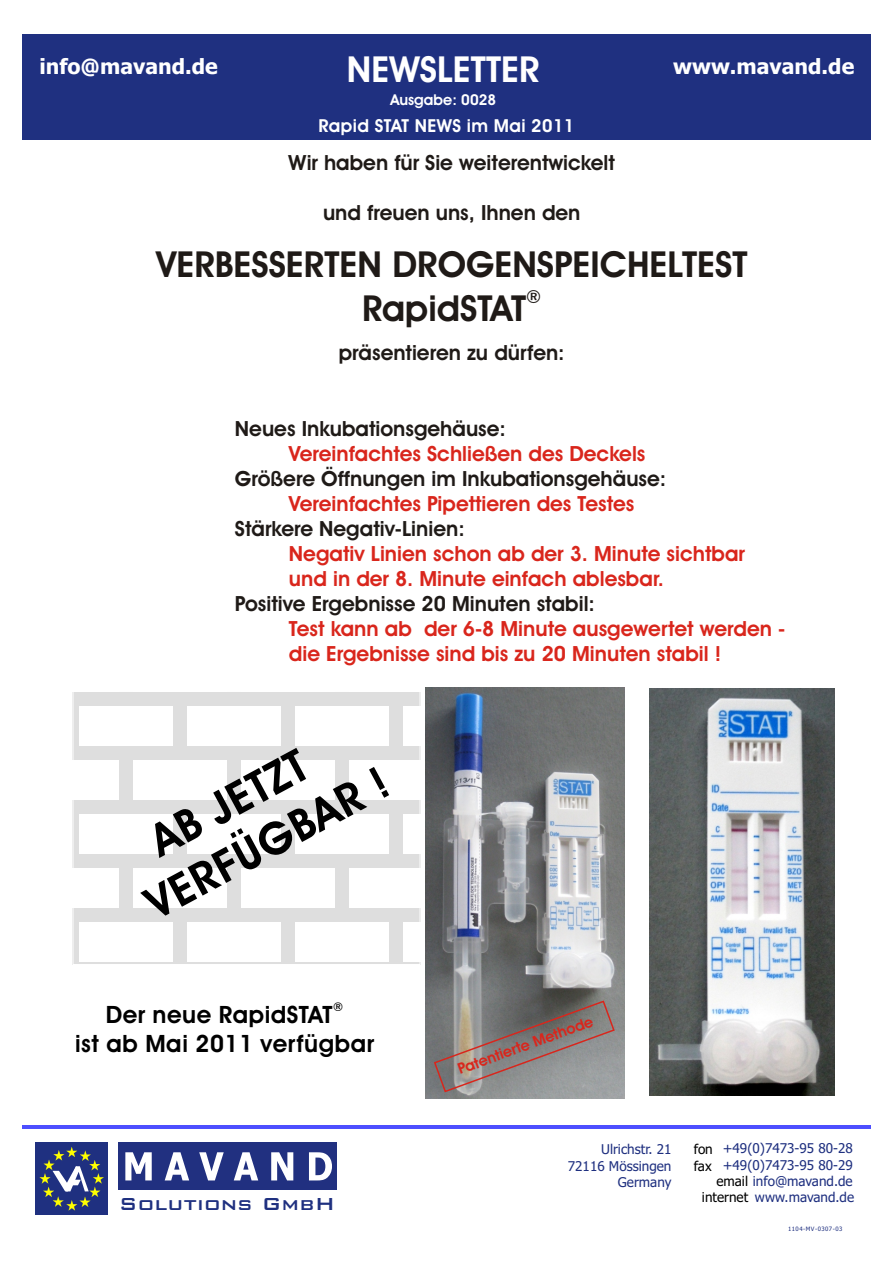
<style>
.page{position:relative;width:894px;height:1263px;background:#fff}
.page>*{position:absolute;margin:0;border:0;box-sizing:border-box;transform-origin:0 0}
.t1{font:700 45px/54px "Avant Garde Bk BT";color:#000}
.t2{font:700 36px "Avant Garde Bk BT";color:#1f1a17}
.t3{font:700 36px "Avant Garde Bk BT";color:#fff}
.t4{font:700 24px/28.7px "Avant Garde Bk BT";letter-spacing:.025em;color:#000;text-align:center}
.t5{font:23.25px "Bank Gothic Md BT";color:#1f3080}
.t6{font:700 21px/25px "Avant Garde Bk BT";color:#d9261c}
.t7{font:700 21px "Avant Garde Bk BT";color:#1f1a17}
.t8{font:700 21px "Tahoma";color:#fff}
.t9{font:700 18px "Avant Garde Bk BT";letter-spacing:.025em;color:#fff}
.t10{font:700 18px "Avant Garde Bk BT";color:#1f1a17}
.t11{font:700 15px "Avant Garde Bk BT";color:#d9261c}
.t12{font:700 15px "Avant Garde Bk BT";color:#fff}
.t13{font:13.5px/16.2px "Tahoma";color:#1f3080;text-align:right}
.t14{font:13.5px/16.4px "Tahoma";letter-spacing:-.01em;color:#000}
.t15{font:700 12px "Avant Garde Bk BT";color:#000}
.t16{font:6px "Tahoma";letter-spacing:.08em;color:#1f3080}
.s1{color:#000}
</style>
<div class="page">
<svg style="left:73px;top:692px;width:347px;height:272px"></svg>
<div style="left:118px;top:1142px;width:219px;height:48px;background:#213080"></div>
<svg style="left:125px;top:1152px;width:207px;height:28px"></svg>
<div style="left:36px;top:1142px;width:72px;height:72px;background:#1f3080"></div>
<svg style="left:40px;top:1147px;width:64px;height:63px"></svg>
<div style="left:22px;top:34px;width:849px;height:106px;background:#1f3080"></div>
<hr style="left:22px;top:1125px;width:849px;height:4px;background:#4d4fff">
<img style="left:425px;top:687px;width:199px;height:411px">
<img style="left:650px;top:688px;width:185px;height:407px">
<svg style="left:433px;top:999px;width:183px;height:94px;background:#888381"></svg>
<svg style="left:261px;top:758px;width:33px;height:37px"></svg>
<svg style="left:304px;top:767px;width:85px;height:66px"></svg>
<h2 class="t3" style="left:347px;top:55px;width:194px">NEWSLETTER</h2>
<p class="t12" style="left:390px;top:94px;width:107px">Ausgabe: 0028</p>
<p class="t8" style="left:39px;top:58px;width:180px">info@mavand.de</p>
<p class="t8" style="left:673px;top:58px;width:183px">www.mavand.de</p>
<p class="t9" style="left:319px;top:118px;width:257px">Rapid STAT NEWS im Mai 2011</p>
<p class="t7" style="left:289px;top:154px;width:328px">Wir haben für Sie weiterentwickelt</p>
<p class="t7" style="left:323px;top:204px;width:259px">und freuen uns, Ihnen den</p>
<h2 class="t2" style="left:156px;top:250px;width:593px">VERBESSERTEN DROGENSPEICHELTEST</h2>
<p class="t10" style="left:526px;top:289px;width:16px">®</p>
<h2 class="t2" style="left:362px;top:294px;width:165px">RapidSTAT</h2>
<p class="t7" style="left:339px;top:344px;width:228px">präsentieren zu dürfen:</p>
<p class="t7" style="left:235px;top:420px;width:272px">Neues Inkubationsgehäuse:</p>
<p class="t7" style="left:235px;top:470px;width:433px">Größere Öffnungen im Inkubationsgehäuse:</p>
<p class="t7" style="left:235px;top:520px;width:231px">Stärkere Negativ-Linien:</p>
<p class="t6" style="left:289px;top:443px;width:358px">Vereinfachtes Schließen des Deckels</p>
<p class="t6" style="left:289px;top:493px;width:347px">Vereinfachtes Pipettieren des Testes</p>
<p class="t6" style="left:289px;top:543px;width:457px">Negativ Linien schon ab der 3. Minute sichtbar und in der 8. Minute einfach ablesbar.</p>
<p class="t6" style="left:289px;top:618px;width:498px">Test kann ab der 6-8 Minute ausgewertet werden - die Ergebnisse sind bis zu 20 Minuten stabil !</p>
<p class="t7" style="left:235px;top:595px;width:362px">Positive Ergebnisse 20 Minuten stabil:</p>
<h1 class="t1" style="left:157px;top:815px;width:157px;text-indent:-16px;rotate:-28deg">AB JET T<br>R</h1>
<h1 class="t1" style="left:138px;top:886px;width:242px;rotate:-28deg">VE FÜGB R</h1>
<p class="t15" style="left:333px;top:1002px;width:11px">®</p>
<p class="t4" style="left:75px;top:1003px;width:300px">Der neue RapidSTAT<br>ist ab Mai 2011 verfügbar</p>
<p class="t5" style="left:119px;top:1192px;width:218px">Solutions GmbH</p>
<p class="t11" style="left:456px;top:1064px;width:144px;rotate:-20deg">Pa n e te Methode</p>
<p class="t11" style="left:472px;top:1058px;width:46px;rotate:-20deg">te ti r</p>
<p class="t13" style="left:702px;top:1141px;width:154px">+49(0)7473-95 80-28 +49(0)7473-95 80-29 <span class="s1">email</span> info@mavand.de <span class="s1">internet</span> www.mavand.de</p>
<p class="t13" style="left:568px;top:1142px;width:105px">Ulrichstr. 21<br>72116 Mössingen<br>Germany</p>
<p class="t14" style="left:694px;top:1142px;width:20px">fon fax</p>
<p class="t16" style="left:788px;top:1226px;width:56px">1104-MV-0307-03</p>
</div>
